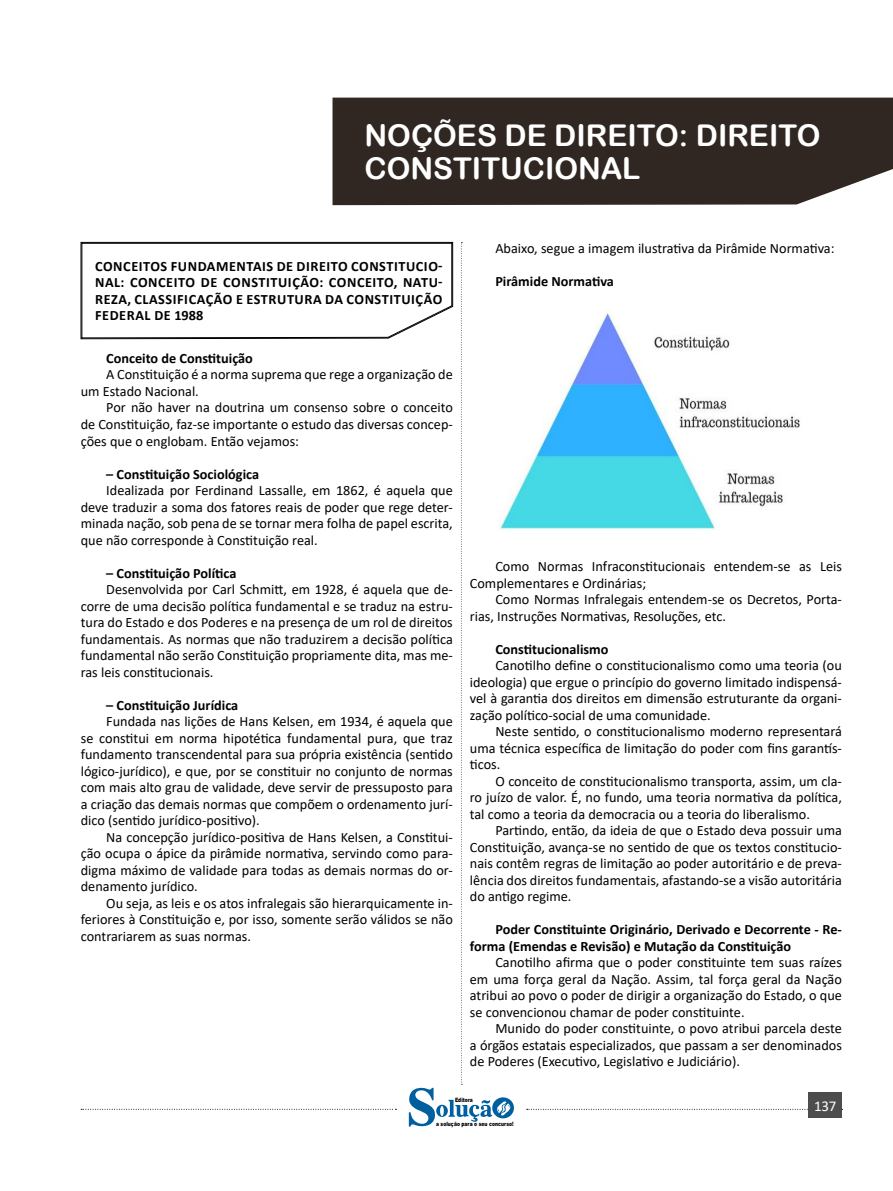
<style>
.page{position:relative;width:893px;height:1191px;background:#fff}
.page>*{position:absolute;margin:0;border:0;box-sizing:border-box;transform-origin:0 0}
.t1{font:30px/33px "Arial Rounded MT Bold";color:#fff}
.t2{font:15px "Calibri";color:#fff}
.t3{font:14.25px/16.5px "Calibri";color:#000;text-align:justify}
.CAIXINHAS{font:700 14.25px/16.5px "Calibri";color:#000;text-align:justify}
.TITULO_DE_ASSUNTO__CORPO{font:700 14.25px "Calibri";color:#000}
.t4{font:900 6px "Arial";color:#000;scale:.76 1}
</style>
<div class="page">
<div style="left:332px;top:98px;width:561px;height:107px;background:#302722"></div>
<svg style="left:527px;top:1109px;width:316px;height:1px"></svg>
<div style="left:809px;top:1092px;width:33px;height:26px;background:#4d4d4d"></div>
<svg style="left:81px;top:242px;width:433px;height:885px"></svg>
<img style="left:495px;top:305px;width:305px;height:233px">
<h1 class="t1" style="left:364px;top:118px;width:458px">NOÇÕES DE DIREITO: DIREITO<br>CONSTITUCIONAL</h1>
<p class="CAIXINHAS" style="left:95px;top:257px;width:349px">CONCEITOS FUNDAMENTAIS DE DIREITO CONSTITUCIO-NAL: CONCEITO DE CONSTITUIÇÃO: CONCEITO, NATU-REZA, CLASSIFICAÇÃO E ESTRUTURA DA CONSTITUIÇÃO FEDERAL DE 1988</p>
<p class="CAIXINHAS" style="left:106px;top:350px;width:148px">Conceito de Constituição</p>
<p class="t3" style="left:81px;top:366px;width:374px;text-indent:26px">A Constituição é a norma suprema que rege a organização de um Estado Nacional.</p>
<p class="t3" style="left:81px;top:399px;width:374px;text-indent:26px">Por não haver na doutrina um consenso sobre o conceito de Constituição, faz-se importante o estudo das diversas concep&shy;ções que o englobam. Então vejamos:</p>
<p class="CAIXINHAS" style="left:106px;top:465px;width:154px">– Constituição Sociológica</p>
<p class="t3" style="left:81px;top:482px;width:374px;text-indent:26px">Idealizada por Ferdinand Lassalle, em 1862, é aquela que deve traduzir a soma dos fatores reais de poder que rege deter&shy;minada nação, sob pena de se tornar mera folha de papel escrita, que não corresponde à Constituição real.</p>
<p class="CAIXINHAS" style="left:106px;top:564px;width:132px">– Constituição Política</p>
<p class="t3" style="left:81px;top:581px;width:374px;text-indent:26px">Desenvolvida por Carl Schmitt, em 1928, é aquela que de&shy;corre de uma decisão política fundamental e se traduz na estru&shy;tura do Estado e dos Poderes e na presença de um rol de direitos fundamentais. As normas que não traduzirem a decisão política fundamental não serão Constituição propriamente dita, mas me&shy;ras leis constitucionais.</p>
<p class="CAIXINHAS" style="left:106px;top:696px;width:133px">– Constituição Jurídica</p>
<p class="t3" style="left:81px;top:713px;width:374px;text-indent:26px">Fundada nas lições de Hans Kelsen, em 1934, é aquela que se constitui em norma hipotética fundamental pura, que traz fundamento transcendental para sua própria existência (sentido lógico-jurídico), e que, por se constituir no conjunto de normas com mais alto grau de validade, deve servir de pressuposto para a criação das demais normas que compõem o ordenamento jurí&shy;dico (sentido jurídico-positivo).</p>
<p class="t3" style="left:81px;top:828px;width:374px;text-indent:26px">Na concepção jurídico-positiva de Hans Kelsen, a Constitui&shy;ção ocupa o ápice da pirâmide normativa, servindo como para&shy;digma máximo de validade para todas as demais normas do or&shy;denamento jurídico.</p>
<p class="t3" style="left:81px;top:894px;width:374px;text-indent:26px">Ou seja, as leis e os atos infralegais são hierarquicamente in&shy;feriores à Constituição e, por isso, somente serão válidos se não contrariarem as suas normas.</p>
<p class="t3" style="left:495px;top:239px;width:341px">Abaixo, segue a imagem ilustrativa da Pirâmide Normativa:</p>
<p class="TITULO_DE_ASSUNTO__CORPO" style="left:495px;top:271px;width:120px">Pirâmide Normativa</p>
<p class="t3" style="left:470px;top:558px;width:374px;text-indent:26px">Como Normas Infraconstitucionais entendem-se as Leis<br>Complementares e Ordinárias;</p>
<p class="t3" style="left:470px;top:591px;width:374px;text-indent:26px">Como Normas Infralegais entendem-se os Decretos, Porta&shy;rias, Instruções Normativas, Resoluções, etc.</p>
<p class="CAIXINHAS" style="left:495px;top:640px;width:115px">Constitucionalismo</p>
<p class="t3" style="left:470px;top:657px;width:374px;text-indent:26px">Canotilho define o constitucionalismo como uma teoria (ou ideologia) que ergue o princípio do governo limitado indispensá&shy;vel à garantia dos direitos em dimensão estruturante da organi&shy;zação político-social de uma comunidade.</p>
<p class="t3" style="left:470px;top:723px;width:374px;text-indent:26px">Neste sentido, o constitucionalismo moderno representará uma técnica específica de limitação do poder com fins garantís&shy;ticos.</p>
<p class="t3" style="left:470px;top:772px;width:374px;text-indent:26px">O conceito de constitucionalismo transporta, assim, um cla&shy;ro juízo de valor. É, no fundo, uma teoria normativa da política, tal como a teoria da democracia ou a teoria do liberalismo.</p>
<p class="t3" style="left:470px;top:822px;width:374px;text-indent:26px">Partindo, então, da ideia de que o Estado deva possuir uma Constituição, avança-se no sentido de que os textos constitucio&shy;nais contêm regras de limitação ao poder autoritário e de preva&shy;lência dos direitos fundamentais, afastando-se a visão autoritária do antigo regime.</p>
<p class="CAIXINHAS" style="left:470px;top:921px;width:374px;text-indent:26px">Poder Constituinte Originário, Derivado e Decorrente - Re&shy;forma (Emendas e Revisão) e Mutação da Constituição</p>
<p class="t3" style="left:470px;top:954px;width:374px;text-indent:26px">Canotilho afirma que o poder constituinte tem suas raízes em uma força geral da Nação. Assim, tal força geral da Nação atribui ao povo o poder de dirigir a organização do Estado, o que se convencionou chamar de poder constituinte.</p>
<p class="t3" style="left:470px;top:1020px;width:374px;text-indent:26px">Munido do poder constituinte, o povo atribui parcela deste a órgãos estatais especializados, que passam a ser denominados de Poderes (Executivo, Legislativo e Judiciário).</p>
<p class="t4" style="left:455px;top:1095px;width:25px">Editora</p>
<p class="t4" style="left:436px;top:1119px;width:103px">a solução para o seu concurso!</p>
<p class="t2" style="left:814px;top:1095px;width:24px">137</p>
</div>
